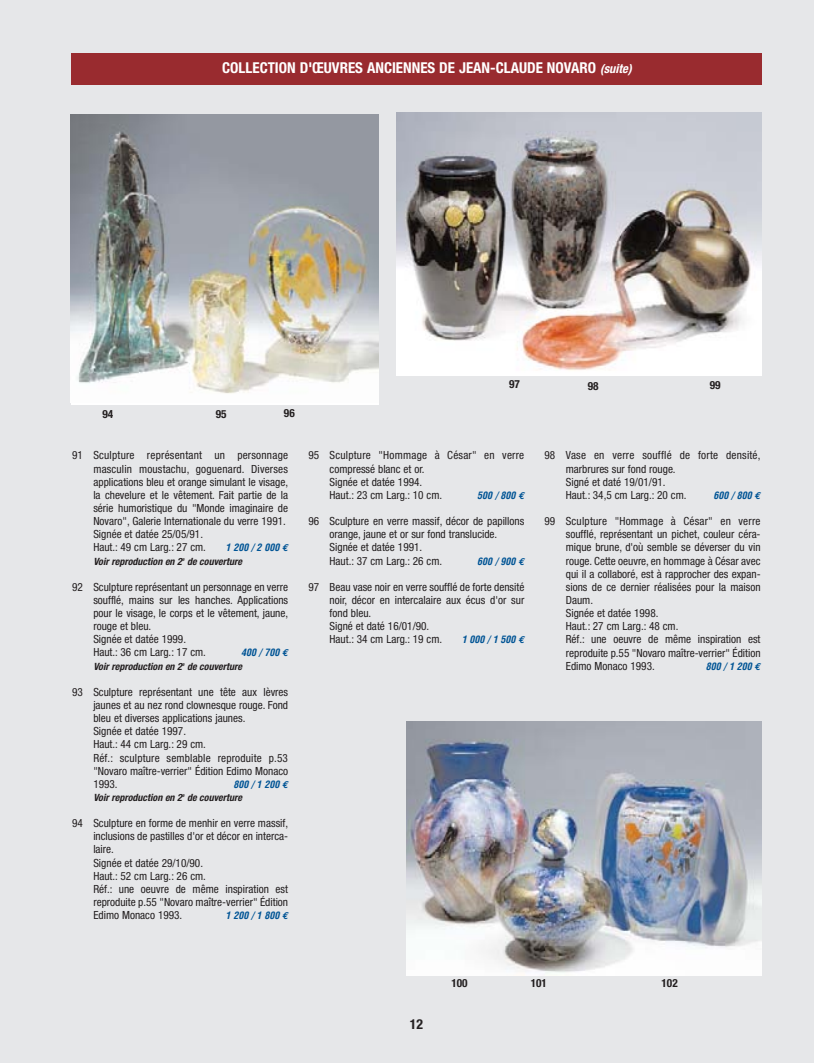
<style>
.page{position:relative;width:815px;height:1063px;background:#fff}
.page>*{position:absolute;margin:0;border:0;box-sizing:border-box;transform-origin:0 0}
.t1{font:700 condensed 15px "Helvetica Neue";color:#fff}
.t2{font:700 condensed 13.75px "Helvetica Neue";color:#231f20}
.t3{font:condensed 11.25px/13.1px "Helvetica Neue";color:#231f20}
.t4{font:700 condensed 11.25px "Helvetica Neue";color:#231f20}
.t5{font:italic 700 condensed 10px "Helvetica Neue";color:#231f20}
.t6{font:italic 700 condensed 10px "Helvetica";color:#005495}
.s1{font-style:italic;font-size:12.5px}
.s2{font-family:"Euro Mono";font-stretch:normal}
</style>
<div class="page">
<div style="left:0;top:0;width:814px;height:1062px;background:#e6e7e9"></div>
<img style="left:71px;top:114px;width:308px;height:288px">
<img style="left:397px;top:113px;width:365px;height:263px">
<img style="left:406px;top:721px;width:356px;height:254px">
<div style="left:71px;top:53px;width:691px;height:32px;background:#992b2f"></div>
<h1 class="t1" style="left:222px;top:62px;width:411px">COLLECTION D'ŒUVRES ANCIENNES DE JEAN-CLAUDE NOVARO <span class="s1">(suite)</span></h1>
<p class="t4" style="left:102px;top:409px;width:12px">94</p>
<p class="t4" style="left:216px;top:409px;width:12px">95</p>
<p class="t4" style="left:284px;top:408px;width:12px">96</p>
<p class="t3" style="left:93px;top:450px;width:196px;text-indent:-21px">91 Sculpture représentant un personnage masculin moustachu, goguenard. Diverses applications bleu et orange simulant le visage, la chevelure et le vêtement. Fait partie de la série humoristique du "Monde imaginaire de Novaro", Galerie Internationale du verre 1991.<br>Signée et datée 25/05/91.<br>Haut.: 49 cm Larg.: 27 cm.</p>
<p class="t6" style="left:226px;top:544px;width:64px">1 200 / 2 000 <span class="s2">€</span></p>
<p class="t5" style="left:93px;top:557px;width:152px">Voir reproduction en 2<sup>e</sup> de couverture</p>
<p class="t3" style="left:93px;top:581px;width:196px;text-indent:-21px">92 Sculpture représentant un personnage en verre soufflé, mains sur les hanches. Applications pour le visage, le corps et le vêtement, jaune, rouge et bleu.<br>Signée et datée 1999.<br>Haut.: 36 cm Larg.: 17 cm.</p>
<p class="t6" style="left:241px;top:649px;width:49px">400 / 700 <span class="s2">€</span></p>
<p class="t5" style="left:93px;top:662px;width:152px">Voir reproduction en 2<sup>e</sup> de couverture</p>
<p class="t3" style="left:93px;top:686px;width:196px;text-indent:-21px">93 Sculpture représentant une tête aux lèvres jaunes et au nez rond clownesque rouge. Fond bleu et diverses applications jaunes.<br>Signée et datée 1997.<br>Haut.: 44 cm Larg.: 29 cm.<br>Réf.: sculpture semblable reproduite p.53 "Novaro maître-verrier" Édition Edimo Monaco 1993.</p>
<p class="t6" style="left:233px;top:780px;width:56px">800 / 1 200 <span class="s2">€</span></p>
<p class="t5" style="left:93px;top:793px;width:152px">Voir reproduction en 2<sup>e</sup> de couverture</p>
<p class="t3" style="left:93px;top:817px;width:196px;text-indent:-21px">94 Sculpture en forme de menhir en verre massif, inclusions de pastilles d'or et décor en interca&shy;laire.<br>Signée et datée 29/10/90.<br>Haut.: 52 cm Larg.: 26 cm.<br>Réf.: une oeuvre de même inspiration est reproduite p.55 "Novaro maître-verrier" Édition Edimo Monaco 1993.</p>
<p class="t6" style="left:226px;top:911px;width:64px">1 200 / 1 800 <span class="s2">€</span></p>
<p class="t4" style="left:509px;top:379px;width:12px">97</p>
<p class="t3" style="left:330px;top:450px;width:196px;text-indent:-21px">95 Sculpture "Hommage à César" en verre compressé blanc et or.<br>Signée et datée 1994.<br>Haut.: 23 cm Larg.: 10 cm.</p>
<p class="t6" style="left:477px;top:491px;width:49px">500 / 800 <span class="s2">€</span></p>
<p class="t3" style="left:330px;top:515px;width:196px;text-indent:-21px">96 Sculpture en verre massif, décor de papillons orange, jaune et or sur fond translucide.<br>Signée et datée 1991.<br>Haut.: 37 cm Larg.: 26 cm.</p>
<p class="t6" style="left:477px;top:557px;width:49px">600 / 900 <span class="s2">€</span></p>
<p class="t3" style="left:330px;top:581px;width:196px;text-indent:-21px">97 Beau vase noir en verre soufflé de forte densité noir, décor en intercalaire aux écus d'or sur fond bleu.<br>Signé et daté 16/01/90.<br>Haut.: 34 cm Larg.: 19 cm.</p>
<p class="t6" style="left:462px;top:636px;width:64px">1 000 / 1 500 <span class="s2">€</span></p>
<p class="t4" style="left:588px;top:382px;width:12px">98</p>
<p class="t4" style="left:710px;top:381px;width:12px">99</p>
<p class="t3" style="left:566px;top:450px;width:196px;text-indent:-21px">98 Vase en verre soufflé de forte densité, marbrures sur fond rouge.<br>Signé et daté 19/01/91.<br>Haut.: 34,5 cm Larg.: 20 cm.</p>
<p class="t6" style="left:714px;top:491px;width:49px">600 / 800 <span class="s2">€</span></p>
<p class="t3" style="left:566px;top:515px;width:196px;text-indent:-21px">99 Sculpture "Hommage à César" en verre soufflé, représentant un pichet, couleur céra&shy;mique brune, d'où semble se déverser du vin rouge. Cette oeuvre, en hommage à César avec qui il a collaboré, est à rapprocher des expan&shy;sions de ce dernier réalisées pour la maison Daum.<br>Signée et datée 1998.<br>Haut.: 27 cm Larg.: 48 cm.<br>Réf.: une oeuvre de même inspiration est reproduite p.55 "Novaro maître-verrier" Édition Edimo Monaco 1993.</p>
<p class="t6" style="left:706px;top:662px;width:56px">800 / 1 200 <span class="s2">€</span></p>
<p class="t2" style="left:410px;top:1018px;width:15px">12</p>
<p class="t4" style="left:451px;top:978px;width:18px">100</p>
<p class="t4" style="left:531px;top:978px;width:18px">101</p>
<p class="t4" style="left:662px;top:978px;width:18px">102</p>
</div>
